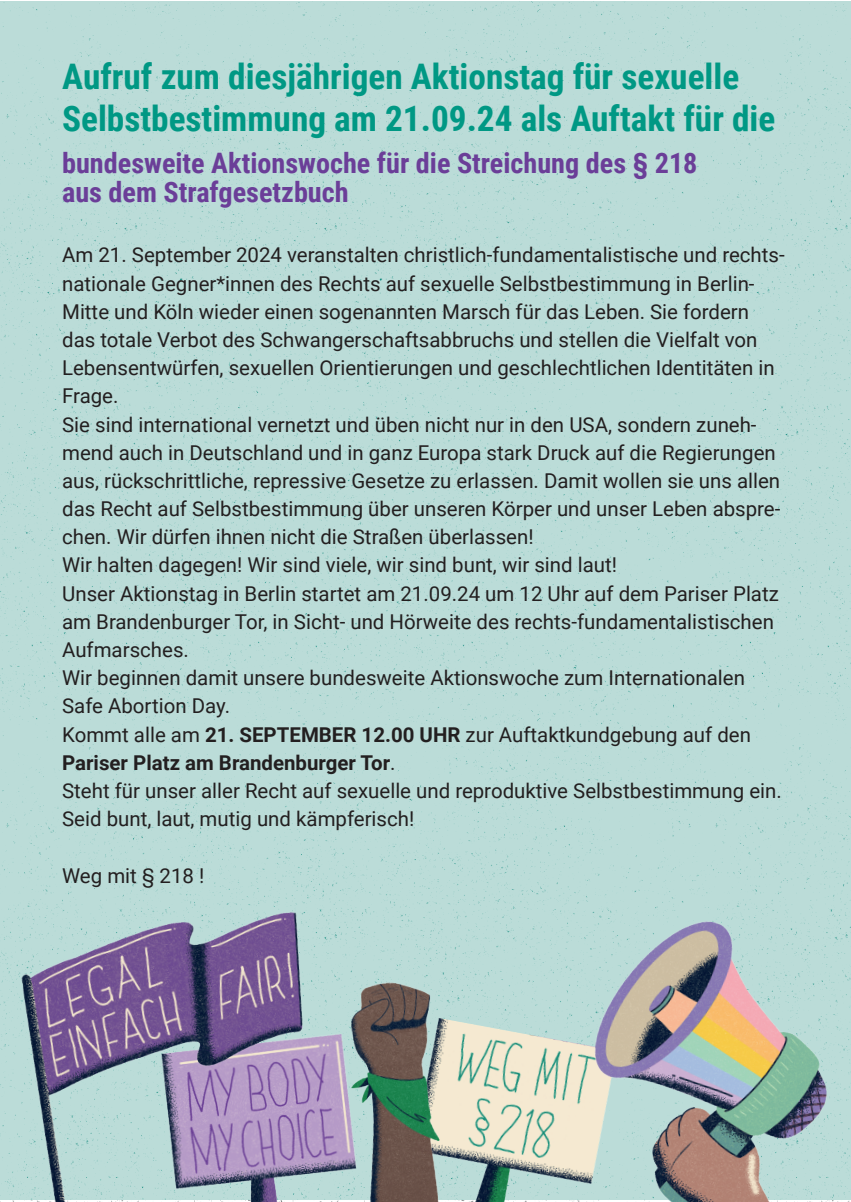
<style>
.page{position:relative;width:851px;height:1202px;background:#fff}
.page>*{position:absolute;margin:0;border:0;box-sizing:border-box;transform-origin:0 0}
.t1{font:700 35.2px/42.2px "Roboto Condensed";color:#009884}
.t2{font:700 28.2px/29.6px "Roboto Condensed";color:#6b3e98}
.t3{font:20.4px/28.2px "Roboto";color:#231f20}
.s1{font-weight:700}
</style>
<div class="page">
<div style="left:0;top:2px;width:850px;height:1004px;background:#bbdcd8"></div>
<img style="left:494px;top:1006px;width:29px;height:196px">
<img style="left:0;top:882px;width:350px;height:320px">
<img style="left:523px;top:881px;width:327px;height:321px">
<img style="left:294px;top:937px;width:200px;height:265px">
<h1 class="t1" style="left:62px;top:54px;width:714px">Aufruf zum diesjährigen Aktionstag für sexuelle<br>Selbstbestimmung am 21.09.24 als Auftakt für die</h1>
<h2 class="t2" style="left:62px;top:147px;width:636px">bundesweite Aktionswoche für die Streichung des § 218 aus dem Strafgesetzbuch</h2>
<p class="t3" style="left:62px;top:240px;width:724px">Am 21. September 2024 veranstalten christlich-fundamentalistische und rechts&shy;nationale Gegner*innen des Rechts auf sexuelle Selbstbestimmung in Berlin-Mitte und Köln wieder einen sogenannten Marsch für das Leben. Sie fordern das totale Verbot des Schwangerschaftsabbruchs und stellen die Vielfalt von Lebensentwürfen, sexuellen Orientierungen und geschlechtlichen Identitäten in Frage.<br>Sie sind international vernetzt und üben nicht nur in den USA, sondern zuneh&shy;mend auch in Deutschland und in ganz Europa stark Druck auf die Regierungen aus, rückschrittliche, repressive Gesetze zu erlassen. Damit wollen sie uns allen das Recht auf Selbstbestimmung über unseren Körper und unser Leben abspre&shy;chen. Wir dürfen ihnen nicht die Straßen überlassen!<br>Wir halten dagegen! Wir sind viele, wir sind bunt, wir sind laut!<br>Unser Aktionstag in Berlin startet am 21.09.24 um 12 Uhr auf dem Pariser Platz am Brandenburger Tor, in Sicht- und Hörweite des rechts-fundamentalistischen Aufmarsches.<br>Wir beginnen damit unsere bundesweite Aktionswoche zum Internationalen Safe Abortion Day.<br>Kommt alle am <span class="s1">21. SEPTEMBER 12.00 UHR</span> zur Auftaktkundgebung auf den <span class="s1">Pariser Platz am Brandenburger Tor</span>.<br>Steht für unser aller Recht auf sexuelle und reproduktive Selbstbestimmung ein.<br>Seid bunt, laut, mutig und kämpferisch!</p>
<p class="t3" style="left:62px;top:860px;width:144px">Weg mit § 218 !</p>
</div>
